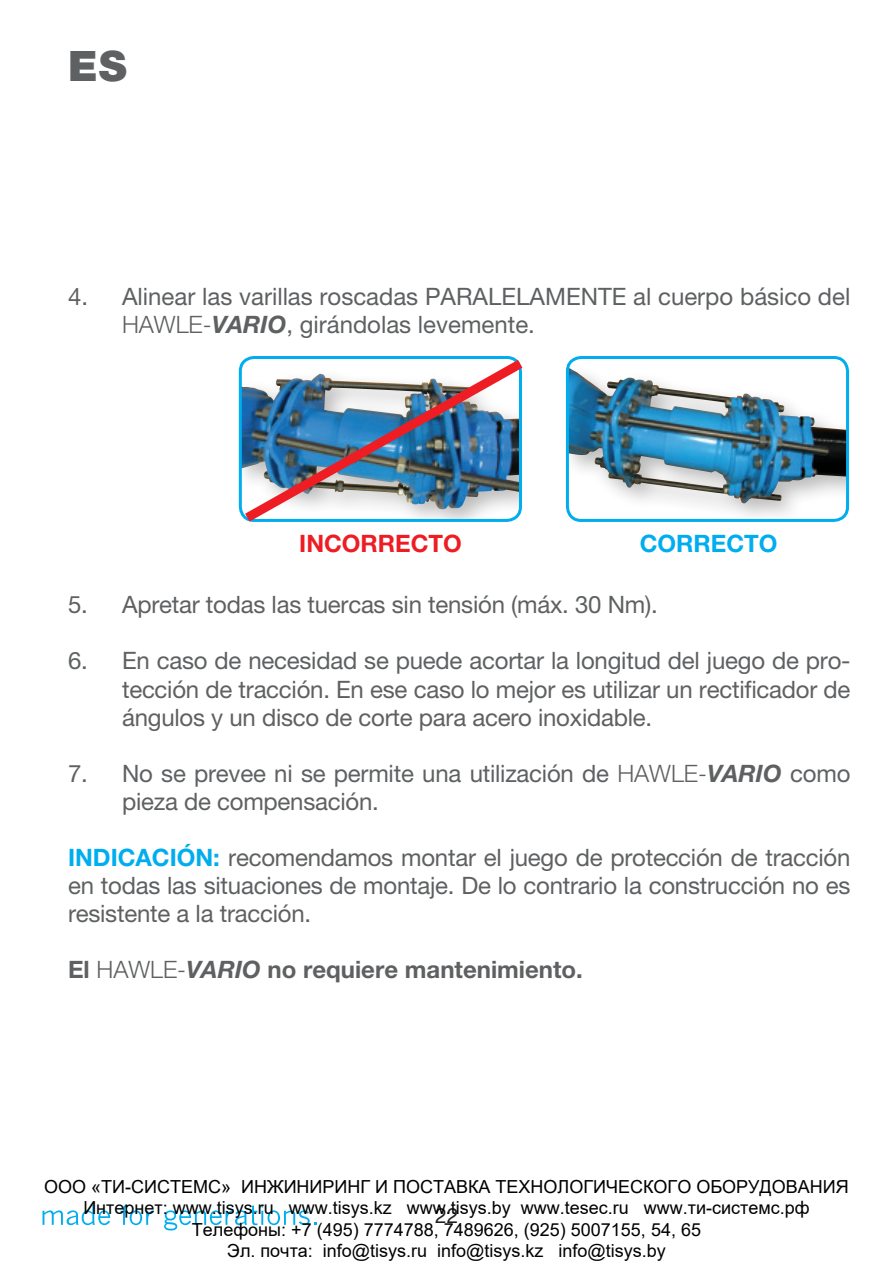
<style>
.page{position:relative;width:893px;height:1276px;background:#fff}
.page>*{position:absolute;margin:0;border:0;box-sizing:border-box;transform-origin:0 0}
.t1{font:900 42px "Helvetica Neue LT Pro";color:#5e6062}
.t2{font:24px/28.2px "Helvetica Neue LT Pro";letter-spacing:-.01em;color:#5e6062}
.t3{font:700 24px "Helvetica Neue LT Pro";color:#5e6062}
.t4{font:700 24px "Helvetica Neue LT Pro";color:#ee1d23}
.t5{font:700 24px "Helvetica Neue LT Pro";color:#00adee}
.t6{font:21px "Helvetica Neue LT Pro";color:#231f20}
.t7{font:18px/21.6px "Arial";color:#000;text-align:center}
.s1{font-weight:300}
.s2{font-weight:700;font-style:italic}
.s3{font-weight:700;color:#00adee}
.s4{font-style:italic}
</style>
<div class="page">
<div style="left:567px;top:362px;width:280px;height:158px;background:#231f20;opacity:.3"></div>
<img style="left:570px;top:370px;width:168px;height:128px">
<div style="left:566px;top:356px;width:283px;height:166px;border:3px solid #00adee;border-radius:14px"></div>
<img style="left:238px;top:356px;width:285px;height:166px">
<svg style="left:43px;top:1205px;width:67px;height:20px"></svg>
<svg style="left:120px;top:1205px;width:34px;height:20px"></svg>
<svg style="left:164px;top:1205px;width:152px;height:25px"></svg>
<p class="t1" style="left:68px;top:41px;width:60px">ES</p>
<p class="t2" style="left:122px;top:281px;width:730px;text-indent:-54px">4. Alinear las varillas roscadas PARALELAMENTE al cuerpo básico del<br><span class="s1">HAWLE-</span><span class="s2">VARIO</span>, girándolas levemente.</p>
<p class="t4" style="left:299px;top:528px;width:164px">INCORRECTO</p>
<p class="t5" style="left:640px;top:528px;width:139px">CORRECTO</p>
<p class="t2" style="left:68px;top:590px;width:591px">5. Apretar todas las tuercas sin tensión (máx. 30 Nm).</p>
<p class="t2" style="left:122px;top:646px;width:730px;text-align:justify;text-indent:-54px">6. En caso de necesidad se puede acortar la longitud del juego de pro&shy;tección de tracción. En ese caso lo mejor es utilizar un rectificador de ángulos y un disco de corte para acero inoxidable.</p>
<p class="t2" style="left:122px;top:759px;width:730px;text-indent:-54px">7. No se prevee ni se permite una utilización de <span class="s1">HAWLE-</span><span class="s2">VARIO</span> como pieza de compensación.</p>
<p class="t2" style="left:68px;top:843px;width:784px;text-align:justify"><span class="s3">INDICACIÓN:</span> recomendamos montar el juego de protección de tracción en todas las situaciones de montaje. De lo contrario la construcción no es resistente a la tracción.</p>
<p class="t3" style="left:68px;top:955px;width:516px">El <span class="s1">HAWLE-</span><span class="s4">VARIO</span> no requiere mantenimiento.</p>
<p class="t7" style="left:44px;top:1175px;width:806px">ООО «ТИ-СИСТЕМС» ИНЖИНИРИНГ И ПОСТАВКА ТЕХНОЛОГИЧЕСКОГО ОБОРУДОВАНИЯ Интернет: www.tisys.ru www.tisys.kz www.tisys.by www.tesec.ru www.ти-системс.рф Телефоны: +7 (495) 7774788, 7489626, (925) 5007155, 54, 65<br>Эл. почта: info@tisys.ru info@tisys.kz info@tisys.by</p>
<p class="t6" style="left:435px;top:1203px;width:25px">22</p>
</div>
